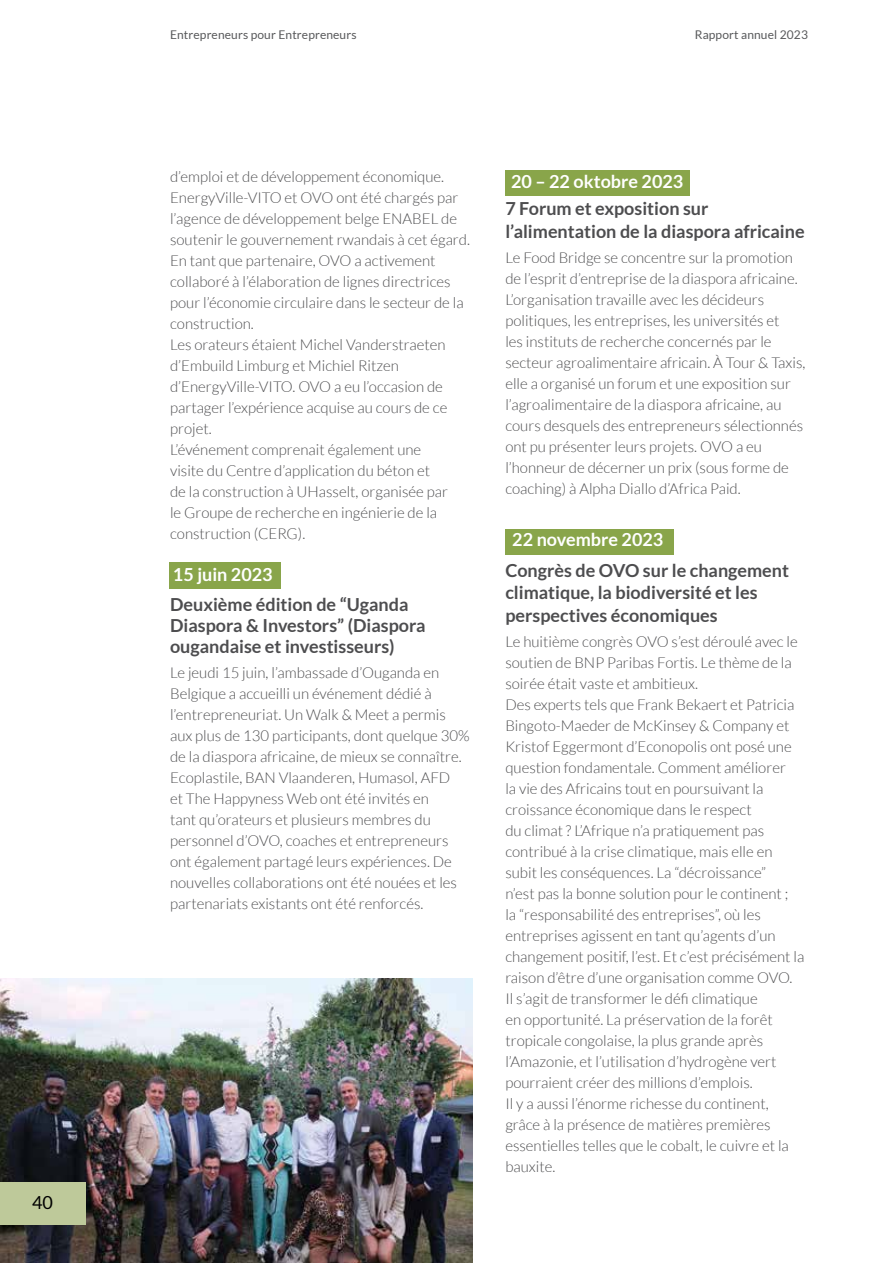
<style>
.page{position:relative;width:893px;height:1263px;background:#fff}
.page>*{position:absolute;margin:0;border:0;box-sizing:border-box;transform-origin:0 0}
.t1{font:700 18px/22.5px "Lato";color:#4d4d4f}
.t2{font:700 18px "Lato";color:#fff}
.t3{font:18px "Lato";color:#000}
.t4{font:300 15px/21px "Lato";color:#4d4d4f}
.t5{font:12px "Lato";letter-spacing:.01em;color:#58595b}
</style>
<div class="page">
<div style="left:170px;top:562px;width:111px;height:26px;background:#89a54a"></div>
<div style="left:505px;top:170px;width:184px;height:26px;background:#89a54a"></div>
<img style="left:0;top:978px;width:473px;height:285px">
<div style="left:505px;top:529px;width:168px;height:26px;background:#89a54a"></div>
<div style="left:0;top:1182px;width:85px;height:43px;background:#bec99a"></div>
<p class="t3" style="left:32px;top:1192px;width:22px">40</p>
<p class="t5" style="left:170px;top:28px;width:188px">Entrepreneurs pour Entrepreneurs</p>
<p class="t5" style="left:695px;top:28px;width:115px">Rapport annuel 2023</p>
<p class="t4" style="left:170px;top:167px;width:301px">d’emploi et de développement économique.<br>EnergyVille-VITO et OVO ont été chargés par l’agence de développement belge ENABEL de soutenir le gouvernement rwandais à cet égard.<br>En tant que partenaire, OVO a activement collaboré à l’élaboration de lignes directrices pour l’économie circulaire dans le secteur de la construction.<br>Les orateurs étaient Michel Vanderstraeten d’Embuild Limburg et Michiel Ritzen d’EnergyVille-VITO. OVO a eu l’occasion de partager l’expérience acquise au cours de ce projet.<br>L’événement comprenait également une<br>visite du Centre d’application du béton et<br>de la construction à UHasselt, organisée par<br>le Groupe de recherche en ingénierie de la construction (CERG).</p>
<p class="t2" style="left:173px;top:564px;width:101px">15 juin 2023</p>
<p class="t1" style="left:170px;top:594px;width:257px;line-height:21px">Deuxième édition de “Uganda<br>Diaspora &amp; Investors” (Diaspora ougandaise et investisseurs)</p>
<p class="t4" style="left:170px;top:662px;width:301px">Le jeudi 15 juin, l’ambassade d’Ouganda en Belgique a accueilli un événement dédié à l’entrepreneuriat. Un Walk &amp; Meet a permis aux plus de 130 participants, dont quelque 30% de la diaspora africaine, de mieux se connaître.<br>Ecoplastile, BAN Vlaanderen, Humasol, AFD<br>et The Happyness Web ont été invités en<br>tant qu’orateurs et plusieurs membres du personnel d’OVO, coaches et entrepreneurs ont également partagé leurs expériences. De nouvelles collaborations ont été nouées et les partenariats existants ont été renforcés.</p>
<p class="t2" style="left:511px;top:171px;width:174px">20 – 22 oktobre 2023</p>
<p class="t1" style="left:505px;top:197px;width:301px">7 Forum et exposition sur l’alimentation de la diaspora africaine</p>
<p class="t4" style="left:505px;top:247px;width:302px">Le Food Bridge se concentre sur la promotion de l’esprit d’entreprise de la diaspora africaine.<br>L’organisation travaille avec les décideurs politiques, les entreprises, les universités et<br>les instituts de recherche concernés par le secteur agroalimentaire africain. À Tour &amp; Taxis, elle a organisé un forum et une exposition sur l’agroalimentaire de la diaspora africaine, au cours desquels des entrepreneurs sélectionnés ont pu présenter leurs projets. OVO a eu l’honneur de décerner un prix (sous forme de coaching) à Alpha Diallo d’Africa Paid.</p>
<p class="t2" style="left:512px;top:529px;width:153px">22 novembre 2023</p>
<p class="t1" style="left:505px;top:559px;width:285px">Congrès de OVO sur le changement climatique, la biodiversité et les perspectives économiques</p>
<p class="t4" style="left:505px;top:631px;width:301px">Le huitième congrès OVO s’est déroulé avec le soutien de BNP Paribas Fortis. Le thème de la soirée était vaste et ambitieux.<br>Des experts tels que Frank Bekaert et Patricia Bingoto-Maeder de McKinsey &amp; Company et Kristof Eggermont d’Econopolis ont posé une question fondamentale. Comment améliorer<br>la vie des Africains tout en poursuivant la croissance économique dans le respect<br>du climat ? L’Afrique n’a pratiquement pas contribué à la crise climatique, mais elle en subit les conséquences. La “décroissance”<br>n’est pas la bonne solution pour le continent ;<br>la “responsabilité des entreprises”, où les entreprises agissent en tant qu’agents d’un changement positif, l’est. Et c’est précisément la raison d’être d’une organisation comme OVO.<br>Il s’agit de transformer le défi climatique<br>en opportunité. La préservation de la forêt tropicale congolaise, la plus grande après l’Amazonie, et l’utilisation d’hydrogène vert pourraient créer des millions d’emplois.<br>Il y a aussi l’énorme richesse du continent, grâce à la présence de matières premières essentielles telles que le cobalt, le cuivre et la bauxite.</p>
</div>
